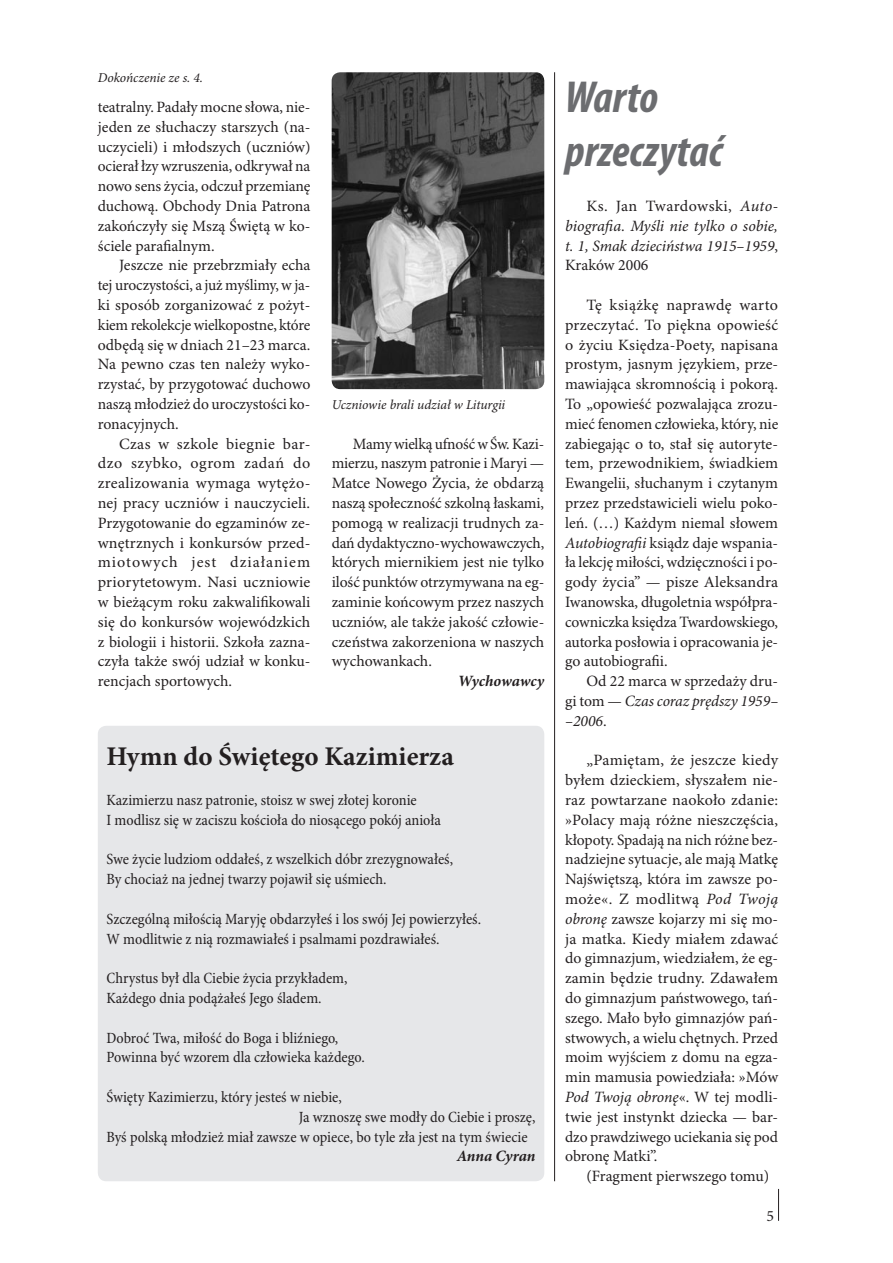
<style>
.page{position:relative;width:893px;height:1263px;background:#fff}
.page>*{position:absolute;margin:0;border:0;box-sizing:border-box;transform-origin:0 0}
.t1{font:italic 700 condensed 45px/54px "Myriad Pro";color:#6c6d70}
.t2{font:700 27px "Minion Pro";color:#231f20}
.t3{font:15.75px/19.8px "Minion Pro";letter-spacing:-.005em;color:#231f20;text-align:justify}
.t4{font:condensed 15.75px/19.8px "Minion Pro";color:#231f20}
.t5{font:italic 15.75px/19.8px "Minion Pro";color:#231f20;text-align:justify}
.t6{font:italic 700 15.75px "Minion Pro";letter-spacing:-.005em;color:#231f20}
.t7{font:italic 13.5px "Minion Pro";letter-spacing:-.005em;color:#231f20}
.s1{font-style:normal}
.s2{font-style:italic}
</style>
<div class="page">
<hr style="left:778px;top:1189px;width:1px;height:32px;background:#231f20">
<div style="left:98px;top:726px;width:446px;height:455px;background:#e6e7e9"></div>
<img style="left:332px;top:72px;width:212px;height:317px">
<hr style="left:554px;top:72px;width:1px;height:1109px;background:#231f20">
<p class="t7" style="left:98px;top:70px;width:107px">Dokończenie ze s. 4.</p>
<p class="t3" style="left:98px;top:98px;width:214px">teatralny. Padały mocne słowa, nie&shy;jeden ze słuchaczy starszych (na&shy;uczycieli) i młodszych (uczniów) ocierał łzy wzruszenia, odkrywał na nowo sens życia, odczuł przemianę duchową. Obchody Dnia Patrona zakończyły się Mszą Świętą w ko&shy;ściele parafialnym.</p>
<p class="t3" style="left:98px;top:256px;width:214px;text-indent:21px">Jeszcze nie przebrzmiały echa tej uroczystości, a już myślimy, w ja&shy;ki sposób zorganizować z pożyt&shy;kiem rekolekcje wielkopostne, które odbędą się w dniach 21–23 marca.<br>Na pewno czas ten należy wyko&shy;rzystać, by przygotować duchowo naszą młodzież do uroczystości ko&shy;ronacyjnych.</p>
<p class="t3" style="left:98px;top:434px;width:214px;text-indent:21px">Czas w szkole biegnie bar&shy;dzo szybko, ogrom zadań do zrealizowania wymaga wytężo&shy;nej pracy uczniów i nauczycieli.<br>Przygotowanie do egzaminów ze&shy;wnętrznych i konkursów przed&shy;miotowych jest działaniem priorytetowym. Nasi uczniowie w bieżącym roku zakwalifikowali się do konkursów wojewódzkich z biologii i historii. Szkoła zazna&shy;czyła także swój udział w konku&shy;rencjach sportowych.</p>
<p class="t3" style="left:332px;top:434px;width:214px;text-indent:21px">Mamy wielką ufność w Św. Kazi&shy;mierzu, naszym patronie i Maryi — Matce Nowego Życia, że obdarzą naszą społeczność szkolną łaskami, pomogą w realizacji trudnych za&shy;dań dydaktyczno-wychowawczych, których miernikiem jest nie tylko ilość punktów otrzymywana na eg&shy;zaminie końcowym przez naszych uczniów, ale także jakość człowie&shy;czeństwa zakorzeniona w naszych wychowankach.</p>
<p class="t7" style="left:332px;top:396px;width:175px">Uczniowie brali udział w Liturgii</p>
<p class="t6" style="left:458px;top:672px;width:88px">Wychowawcy</p>
<h2 class="t2" style="left:107px;top:741px;width:349px">Hymn do Świętego Kazimierza</h2>
<p class="t4" style="left:107px;top:791px;width:336px">Kazimierzu nasz patronie, stoisz w swej złotej koronie<br>I modlisz się w zaciszu kościoła do niosącego pokój anioła</p>
<p class="t4" style="left:107px;top:850px;width:348px">Swe życie ludziom oddałeś, z wszelkich dóbr zrezygnowałeś,<br>By chociaż na jednej twarzy pojawił się uśmiech.</p>
<p class="t4" style="left:107px;top:909px;width:376px">Szczególną miłością Maryję obdarzyłeś i los swój Jej powierzyłeś.<br>W modlitwie z nią rozmawiałeś i psalmami pozdrawiałeś.</p>
<p class="t4" style="left:107px;top:969px;width:243px">Chrystus był dla Ciebie życia przykładem,<br>Każdego dnia podążałeś Jego śladem.</p>
<p class="t4" style="left:107px;top:1028px;width:260px">Dobroć Twa, miłość do Boga i bliźniego,<br>Powinna być wzorem dla człowieka każdego.</p>
<p class="t4" style="left:107px;top:1088px;width:237px">Święty Kazimierzu, który jesteś w niebie,</p>
<p class="t4" style="left:299px;top:1107px;width:238px">Ja wznoszę swe modły do Ciebie i proszę,</p>
<p class="t4" style="left:107px;top:1127px;width:422px">Byś polską młodzież miał zawsze w opiece, bo tyle zła jest na tym świecie</p>
<p class="t6" style="left:457px;top:1147px;width:80px">Anna Cyran</p>
<h1 class="t1" style="left:565px;top:71px;width:159px">Warto przeczytać</h1>
<p class="t5" style="left:565px;top:197px;width:215px;text-indent:21px"><span class="s1">Ks. Jan Twardowski,</span> Auto&shy;biografia. Myśli nie tylko o sobie, t. 1, Smak dzieciństwa 1915–1959<span class="s1">, Kraków 2006</span></p>
<p class="t3" style="left:565px;top:296px;width:215px;text-indent:21px">Tę książkę naprawdę warto przeczytać. To piękna opowieść o życiu Księdza-Poety, napisana prostym, jasnym językiem, prze&shy;mawiająca skromnością i pokorą.<br>To „opowieść pozwalająca zrozu&shy;mieć fenomen człowieka, który, nie zabiegając o to, stał się autoryte&shy;tem, przewodnikiem, świadkiem Ewangelii, słuchanym i czytanym przez przedstawicieli wielu poko&shy;leń. (…) Każdym niemal słowem <span class="s2">Autobiografii</span> ksiądz daje wspania&shy;ła lekcję miłości, wdzięczności i po&shy;gody życia” — pisze Aleksandra Iwanowska, długoletnia współpra&shy;cowniczka księdza Twardowskiego, autorka posłowia i opracowania je&shy;go autobiografii.</p>
<p class="t3" style="left:565px;top:672px;width:215px;text-indent:21px">Od 22 marca w sprzedaży dru&shy;gi tom — <span class="s2">Czas coraz prędszy 1959– –2006</span>.</p>
<p class="t3" style="left:565px;top:751px;width:215px;text-indent:21px">„Pamiętam, że jeszcze kiedy byłem dzieckiem, słyszałem nie&shy;raz powtarzane naokoło zdanie: »Polacy mają różne nieszczęścia, kłopoty. Spadają na nich różne bez&shy;nadziejne sytuacje, ale mają Matkę Najświętszą, która im zawsze po&shy;może«. Z modlitwą <span class="s2">Pod Twoją obronę</span> zawsze kojarzy mi się mo&shy;ja matka. Kiedy miałem zdawać do gimnazjum, wiedziałem, że eg&shy;zamin będzie trudny. Zdawałem do gimnazjum państwowego, tań&shy;szego. Mało było gimnazjów pań&shy;stwowych, a wielu chętnych. Przed moim wyjściem z domu na egza&shy;min mamusia powiedziała: »Mów <span class="s2">Pod Twoją obronę</span>«. W tej modli&shy;twie jest instynkt dziecka — bar&shy;dzo prawdziwego uciekania się pod obronę Matki”.</p>
<p class="t3" style="left:586px;top:1167px;width:184px">(Fragment pierwszego tomu)</p>
<p class="t3" style="left:766px;top:1206px;width:9px">5</p>
</div>
